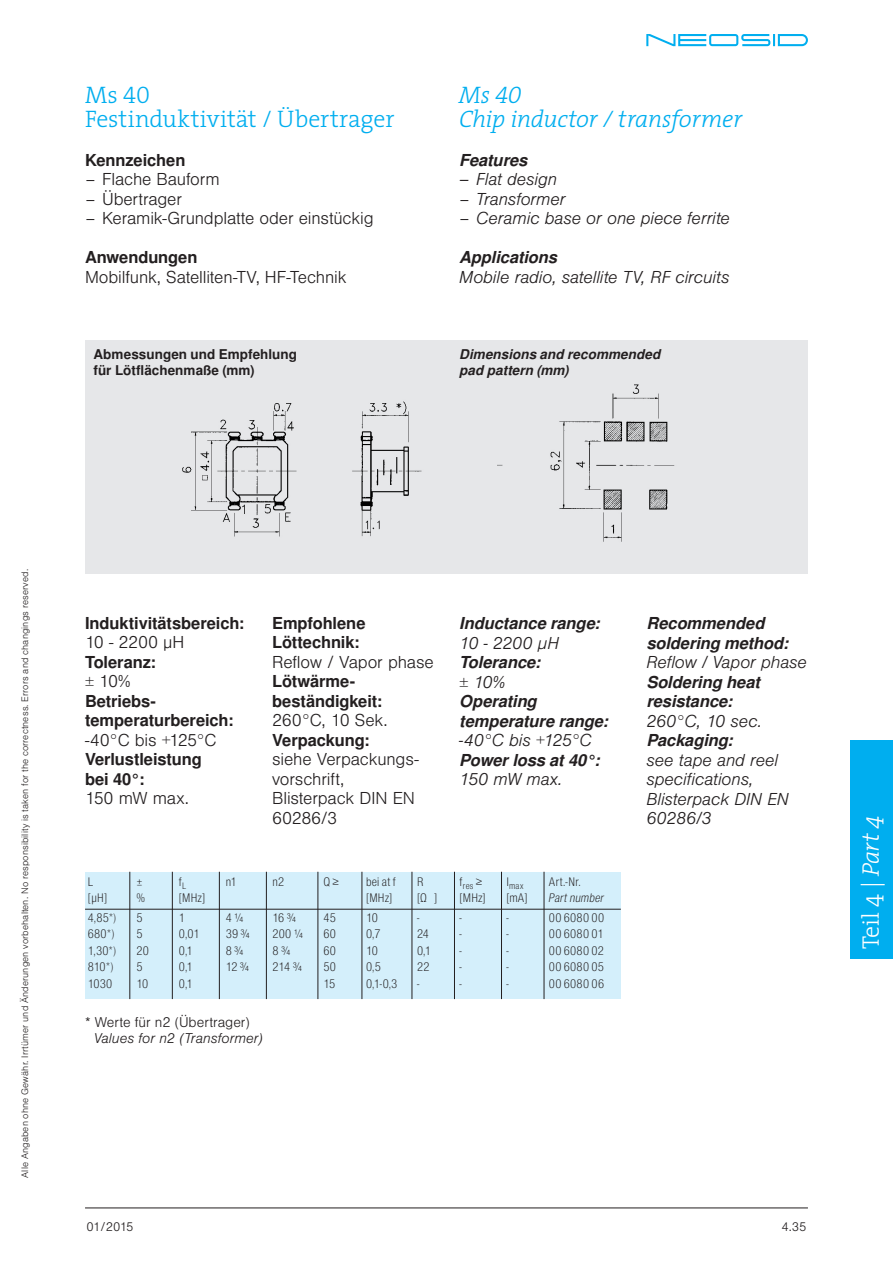
<style>
.page{position:relative;width:893px;height:1263px;background:#fff}
.page>*{position:absolute;margin:0;border:0;box-sizing:border-box;transform-origin:0 0}
.t1{font:300 24px/24px "The Serif";letter-spacing:-.005em;color:#00aeef}
.t2{font:italic 300 24px/24px "The Serif";letter-spacing:-.015em;color:#00aeef}
.t3{font:300 24px "The Serif";color:#fff}
.t4{font:300 16.5px/19.5px "Nimbus San LOT";letter-spacing:-.01em;color:#231f20}
.t5{font:italic 300 16.5px/19.5px "Nimbus San LOT";letter-spacing:-.01em;color:#231f20}
.t6{font:700 16.5px/19.5px "Nimbus San LOT";letter-spacing:-.005em;color:#231f20}
.t7{font:italic 700 16.5px/19.5px "Nimbus San LOT";letter-spacing:-.005em;color:#231f20}
.t8{font:700 13.5px/16.5px "Nimbus San LOT";color:#231f20}
.t9{font:italic 700 13.5px/16.5px "Nimbus San LOT";letter-spacing:.005em;color:#231f20}
.t10{font:italic 300 13.5px "Nimbus San LOT";color:#231f20}
.t11{font:300 13.5px "Nimbus San LOT";color:#231f20}
.t12{font:12px "Nimbus San LOT Lig Con";letter-spacing:.015em;color:#231f20}
.t13{font:300 12px "Nimbus San LOT";letter-spacing:-.055em;color:#231f20}
.t14{font:12px "Nimbus San LOT Lig Con Ita";letter-spacing:.015em;color:#231f20}
.t15{font:300 9px "Nimbus San LOT";letter-spacing:.015em;color:#231f20}
.t16{font:9px "Nimbus San LOT Lig Con";letter-spacing:.025em;color:#231f20}
.s1{font-family:"The Serif Light Caps";font-weight:400}
.s2{font-style:normal}
.s3{font-style:italic}
</style>
<div class="page">
<svg style="left:646px;top:34px;width:162px;height:12px"></svg>
<hr style="left:85px;top:1208px;width:723px;height:1px;background:#231f20">
<div style="left:850px;top:740px;width:43px;height:218px;background:#00aeef"></div>
<div style="left:85px;top:872px;width:536px;height:127px;background:#d4effb"></div>
<div style="left:85px;top:340px;width:723px;height:234px;background:#e6e7e9"></div>
<hr style="left:85px;top:909px;width:536px;height:1px;background:#231f20">
<hr style="left:129px;top:872px;width:1px;height:127px;background:#231f20">
<hr style="left:172px;top:872px;width:1px;height:127px;background:#231f20">
<hr style="left:219px;top:872px;width:1px;height:127px;background:#231f20">
<hr style="left:266px;top:872px;width:1px;height:127px;background:#231f20">
<hr style="left:318px;top:872px;width:1px;height:127px;background:#231f20">
<hr style="left:362px;top:872px;width:1px;height:127px;background:#231f20">
<hr style="left:412px;top:872px;width:1px;height:127px;background:#231f20">
<hr style="left:454px;top:872px;width:1px;height:127px;background:#231f20">
<hr style="left:501px;top:872px;width:1px;height:127px;background:#231f20">
<hr style="left:544px;top:872px;width:1px;height:127px;background:#231f20">
<img style="left:182px;top:401px;width:240px;height:136px">
<img style="left:497px;top:384px;width:178px;height:158px">
<h1 class="t1" style="left:85px;top:82px;width:311px">Ms <span class="s1">40<br></span>Festinduktivität / Übertrager</h1>
<p class="t6" style="left:85px;top:151px;width:102px">Kennzeichen</p>
<p class="t4" style="left:85px;top:170px;width:136px">– Flache Bauform</p>
<p class="t4" style="left:85px;top:189px;width:98px">– Übertrager</p>
<p class="t4" style="left:85px;top:209px;width:290px">– Keramik-Grundplatte oder einstückig</p>
<p class="t6" style="left:85px;top:248px;width:114px">Anwendungen</p>
<p class="t4" style="left:85px;top:267px;width:263px">Mobilfunk, Satelliten-TV, HF-Technik</p>
<h1 class="t2" style="left:459px;top:82px;width:284px">Ms <span class="s1">40<br></span>Chip inductor / transformer</h1>
<p class="t7" style="left:459px;top:151px;width:70px">Features</p>
<p class="t5" style="left:459px;top:170px;width:99px">– Flat design</p>
<p class="t5" style="left:460px;top:189px;width:108px"><span class="s2">–</span> Transformer</p>
<p class="t5" style="left:460px;top:209px;width:272px"><span class="s2">–</span> Ceramic base or one piece ferrite</p>
<p class="t7" style="left:459px;top:248px;width:99px">Applications</p>
<p class="t5" style="left:459px;top:267px;width:272px">Mobile radio, satellite TV, RF circuits</p>
<p class="t8" style="left:94px;top:346px;width:205px">Abmessungen und Empfehlung für Lötflächenmaße (mm)</p>
<p class="t9" style="left:459px;top:346px;width:203px">Dimensions and recommended pad pattern (mm)</p>
<p class="t15" style="left:20px;top:1178px;width:610px;rotate:-90deg">Alle Angaben ohne Gewähr. Irrtümer und Änderungen vorbehalten. No responsibility is taken for the correctness. Errors and changings reserved.</p>
<p class="t6" style="left:85px;top:614px;width:161px">Induktivitätsbereich:</p>
<p class="t4" style="left:85px;top:633px;width:101px">10 - 2200 μH</p>
<p class="t6" style="left:85px;top:653px;width:72px">Toleranz:</p>
<p class="t4" style="left:85px;top:672px;width:47px">± 10%</p>
<p class="t6" style="left:85px;top:692px;width:150px">Betriebs&shy;temperaturbereich:</p>
<p class="t4" style="left:85px;top:731px;width:133px">-40°C bis +125°C</p>
<p class="t6" style="left:85px;top:750px;width:118px">Verlustleistung bei 40°:</p>
<p class="t4" style="left:85px;top:789px;width:105px">150 mW max.</p>
<p class="t6" style="left:272px;top:614px;width:95px">Empfohlene<br>Löttechnik:</p>
<p class="t4" style="left:272px;top:653px;width:163px">Reflow / Vapor phase</p>
<p class="t6" style="left:272px;top:672px;width:112px">Lötwärme&shy;beständigkeit:</p>
<p class="t4" style="left:272px;top:711px;width:117px">260°C, 10 Sek.</p>
<p class="t6" style="left:272px;top:731px;width:99px">Verpackung:</p>
<p class="t4" style="left:272px;top:750px;width:148px">siehe Verpackungs&shy;vorschrift,<br>Blisterpack DIN EN<br>60286/3</p>
<p class="t7" style="left:459px;top:614px;width:142px">Inductance range:</p>
<p class="t5" style="left:459px;top:633px;width:101px">10 - 2200 μH</p>
<p class="t7" style="left:459px;top:653px;width:83px">Tolerance:</p>
<p class="t5" style="left:459px;top:672px;width:47px">± 10%</p>
<p class="t7" style="left:459px;top:692px;width:150px">Operating temperature range:</p>
<p class="t5" style="left:459px;top:731px;width:134px">-40°C bis +125°C</p>
<p class="t7" style="left:459px;top:751px;width:142px">Power loss at 40°:</p>
<p class="t5" style="left:459px;top:770px;width:105px">150 mW max.</p>
<p class="t12" style="left:88px;top:874px;width:7px">L</p>
<p class="t12" style="left:136px;top:874px;width:8px">±</p>
<p class="t12" style="left:179px;top:874px;width:9px">f<sub>L</sub></p>
<p class="t12" style="left:226px;top:874px;width:13px">n1</p>
<p class="t12" style="left:273px;top:874px;width:13px">n2</p>
<p class="t12" style="left:324px;top:874px;width:17px">Q ≥</p>
<p class="t12" style="left:366px;top:874px;width:31px">bei at f</p>
<p class="t12" style="left:417px;top:874px;width:8px">R</p>
<p class="t16" style="left:460px;top:880px;width:24px"><sup>f</sup>res <sup>≥</sup></p>
<p class="t16" style="left:506px;top:880px;width:18px"><sup>I</sup>max</p>
<p class="t12" style="left:549px;top:874px;width:33px">Art.-Nr.</p>
<p class="t12" style="left:88px;top:891px;width:21px">[µH]</p>
<p class="t12" style="left:136px;top:891px;width:10px">%</p>
<p class="t12" style="left:179px;top:891px;width:28px">[MHz]</p>
<p class="t12" style="left:366px;top:891px;width:28px">[MHz]</p>
<p class="t12" style="left:417px;top:891px;width:22px">[Ω ]</p>
<p class="t12" style="left:460px;top:891px;width:28px">[MHz]</p>
<p class="t12" style="left:506px;top:891px;width:23px">[mA]</p>
<p class="t14" style="left:549px;top:891px;width:57px">Part number</p>
<p class="t12" style="left:88px;top:910px;width:30px">4,85*)</p>
<p class="t12" style="left:136px;top:910px;width:8px">5</p>
<p class="t12" style="left:179px;top:910px;width:8px">1</p>
<p class="t12" style="left:226px;top:910px;width:19px">4 ¼</p>
<p class="t12" style="left:273px;top:910px;width:25px">16 ¾</p>
<p class="t12" style="left:324px;top:910px;width:14px">45</p>
<p class="t12" style="left:366px;top:910px;width:13px">10</p>
<p class="t12" style="left:417px;top:910px;width:4px">-</p>
<p class="t12" style="left:460px;top:910px;width:4px">-</p>
<p class="t12" style="left:506px;top:910px;width:4px">-</p>
<p class="t12" style="left:549px;top:910px;width:57px">00 6080 00</p>
<p class="t12" style="left:88px;top:927px;width:28px">680*)</p>
<p class="t12" style="left:136px;top:927px;width:8px">5</p>
<p class="t12" style="left:179px;top:927px;width:22px">0,01</p>
<p class="t12" style="left:226px;top:927px;width:26px">39 ¾</p>
<p class="t12" style="left:273px;top:927px;width:32px">200 ¼</p>
<p class="t12" style="left:324px;top:927px;width:14px">60</p>
<p class="t12" style="left:366px;top:927px;width:16px">0,7</p>
<p class="t12" style="left:417px;top:927px;width:13px">24</p>
<p class="t12" style="left:460px;top:927px;width:4px">-</p>
<p class="t12" style="left:506px;top:927px;width:4px">-</p>
<p class="t12" style="left:549px;top:927px;width:56px">00 6080 01</p>
<p class="t12" style="left:88px;top:943px;width:30px">1,30*)</p>
<p class="t12" style="left:136px;top:943px;width:14px">20</p>
<p class="t12" style="left:179px;top:943px;width:15px">0,1</p>
<p class="t12" style="left:226px;top:943px;width:19px">8 ¾</p>
<p class="t12" style="left:273px;top:943px;width:19px">8 ¾</p>
<p class="t12" style="left:324px;top:943px;width:14px">60</p>
<p class="t12" style="left:366px;top:943px;width:13px">10</p>
<p class="t12" style="left:417px;top:943px;width:15px">0,1</p>
<p class="t12" style="left:460px;top:943px;width:4px">-</p>
<p class="t12" style="left:506px;top:943px;width:4px">-</p>
<p class="t12" style="left:549px;top:943px;width:57px">00 6080 02</p>
<p class="t12" style="left:88px;top:960px;width:27px">810*)</p>
<p class="t12" style="left:136px;top:960px;width:8px">5</p>
<p class="t12" style="left:179px;top:960px;width:15px">0,1</p>
<p class="t12" style="left:226px;top:960px;width:25px">12 ¾</p>
<p class="t12" style="left:273px;top:960px;width:31px">214 ¾</p>
<p class="t12" style="left:324px;top:960px;width:14px">50</p>
<p class="t12" style="left:366px;top:960px;width:16px">0,5</p>
<p class="t12" style="left:417px;top:960px;width:14px">22</p>
<p class="t12" style="left:460px;top:960px;width:4px">-</p>
<p class="t12" style="left:506px;top:960px;width:4px">-</p>
<p class="t12" style="left:549px;top:960px;width:57px">00 6080 05</p>
<p class="t12" style="left:88px;top:976px;width:26px">1030</p>
<p class="t12" style="left:136px;top:976px;width:13px">10</p>
<p class="t12" style="left:179px;top:976px;width:15px">0,1</p>
<p class="t12" style="left:324px;top:976px;width:13px">15</p>
<p class="t12" style="left:366px;top:976px;width:33px">0,1-0,3</p>
<p class="t12" style="left:417px;top:976px;width:4px">-</p>
<p class="t12" style="left:460px;top:976px;width:4px">-</p>
<p class="t12" style="left:506px;top:976px;width:4px">-</p>
<p class="t12" style="left:549px;top:976px;width:57px">00 6080 06</p>
<p class="t11" style="left:85px;top:1014px;width:166px">* Werte für n2 (Übertrager)</p>
<p class="t10" style="left:94px;top:1030px;width:170px">Values for n2 (Transformer)</p>
<p class="t7" style="left:646px;top:614px;width:143px">Recommended soldering method:</p>
<p class="t5" style="left:646px;top:653px;width:162px">Reflow / Vapor phase</p>
<p class="t7" style="left:646px;top:673px;width:115px">Soldering heat resistance:</p>
<p class="t5" style="left:646px;top:711px;width:117px">260°C, 10 sec.</p>
<p class="t7" style="left:646px;top:731px;width:88px">Packaging:</p>
<p class="t5" style="left:646px;top:750px;width:144px">see tape and reel specifications,<br>Blisterpack DIN EN<br>60286/3</p>
<h1 class="t3" style="left:851px;top:949px;width:136px;rotate:-90deg">Teil 4 | <span class="s3">Part 4</span></h1>
<p class="t13" style="left:87px;top:1220px;width:48px">01/2015</p>
<p class="t13" style="left:781px;top:1220px;width:27px">4.35</p>
</div>
